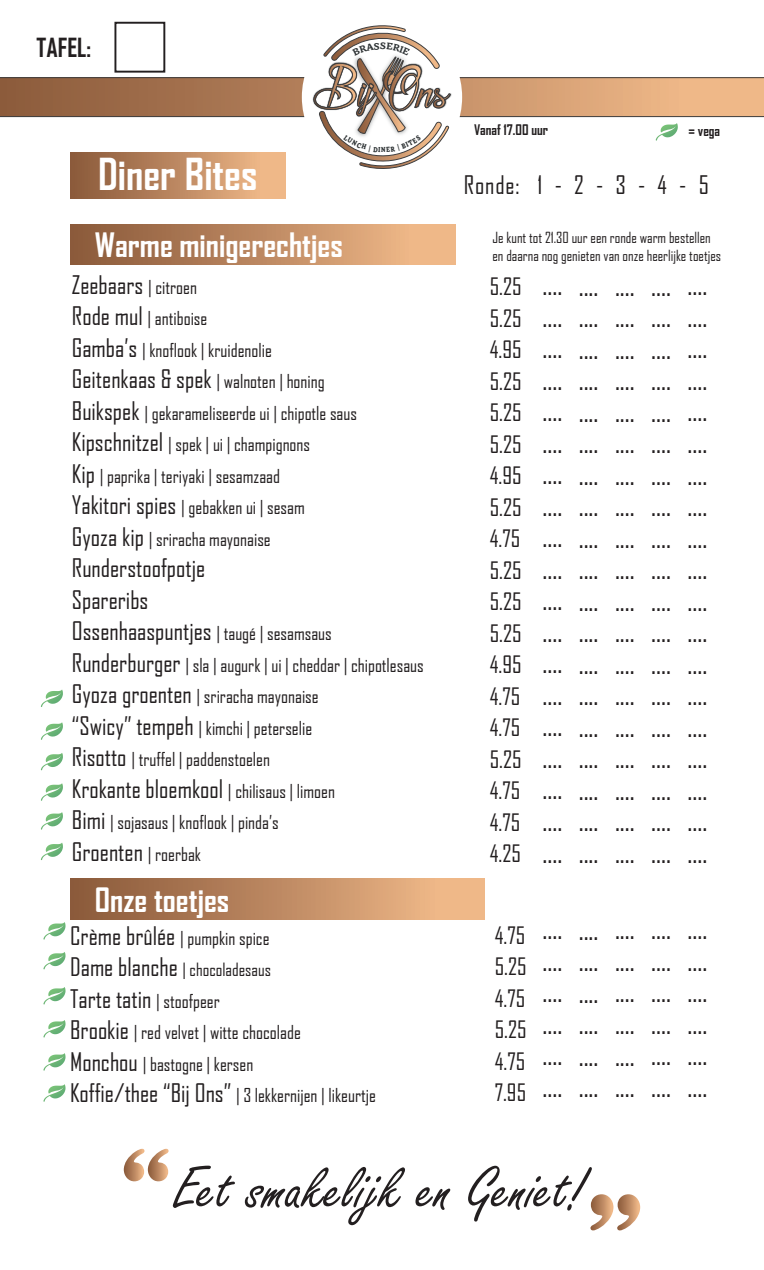
<style>
.page{position:relative;width:764px;height:1270px;background:#fff}
.page>*{position:absolute;margin:0;border:0;box-sizing:border-box;transform-origin:0 0}
.t1{font:63.88px "Freestyle Script";color:#231f20}
.t2{font:700 42.18px "Agency FB";color:#fff}
.t3{font:700 32.2px "Agency FB";color:#fff}
.t4{font:29.75px/31.5px "Agency FB";color:#231f20;text-align:justify}
.t5{font:700 25.2px "Agency FB";color:#231f20}
.t6{font:24.5px/31.5px "Agency FB";color:#231f20}
.t7{font:22.93px/31.5px "Agency FB";color:#231f20;text-align:justify}
.t8{font:18.38px/31.5px "Agency FB";color:#231f20}
.t9{font:17.5px "Agency FB";color:#231f20}
.t10{font:14.7px/17.7px "Agency FB";color:#231f20}
.t11{font:700 14px "Agency FB";color:#231f20}
.t12{font:800 7.17px "TT Phobos";color:#2e3335;scale:.8 1}
.s1{font-size:18.38px}
.s2{font-size:24.5px}
</style>
<div class="page">
<svg style="left:590px;top:1194px;width:50px;height:36px"></svg>
<svg style="left:124px;top:1149px;width:45px;height:32px"></svg>
<svg style="left:41px;top:722px;width:22px;height:18px"></svg>
<svg style="left:41px;top:690px;width:22px;height:17px"></svg>
<svg style="left:41px;top:783px;width:22px;height:18px"></svg>
<div style="left:70px;top:152px;width:215px;height:47px;background:linear-gradient(to right,#875738,#f6bf8e)"></div>
<div style="left:70px;top:224px;width:385px;height:41px;background:linear-gradient(to right,#875738,#f6bf8e)"></div>
<svg style="left:41px;top:753px;width:22px;height:17px"></svg>
<div style="left:70px;top:879px;width:415px;height:40px;background:linear-gradient(to right,#875738,#f7bf8e)"></div>
<svg style="left:43px;top:922px;width:23px;height:18px"></svg>
<svg style="left:43px;top:952px;width:23px;height:17px"></svg>
<svg style="left:43px;top:1020px;width:23px;height:17px"></svg>
<svg style="left:43px;top:987px;width:23px;height:17px"></svg>
<svg style="left:43px;top:1053px;width:23px;height:18px"></svg>
<svg style="left:43px;top:1084px;width:23px;height:18px"></svg>
<svg style="left:114px;top:22px;width:51px;height:3px"></svg>
<svg style="left:41px;top:843px;width:22px;height:17px"></svg>
<svg style="left:41px;top:812px;width:22px;height:18px"></svg>
<svg style="left:0;top:25px;width:764px;height:145px"></svg>
<h3 class="t5" style="left:37px;top:32px;width:56px">TAFEL:</h3>
<h2 class="t2" style="left:98px;top:148px;width:161px">Diner Bites</h2>
<p class="t12" style="left:381px;top:145px;width:7px">N</p>
<h3 class="t3" style="left:95px;top:225px;width:249px">Warme minigerechtjes</h3>
<h3 class="t6" style="left:72px;top:268px;width:127px">Zeebaars <span class="s1">| citroen</span></h3>
<p class="t8" style="left:72px;top:302px;width:287px"><span class="s2">Rode mul</span> | antiboise<br><span class="s2">Gamba’s</span> | knoflook | kruidenolie <span class="s2">Geitenkaas &amp; spek</span> | walnoten | honing <span class="s2">Buikspek</span> | gekarameliseerde ui | chipotle saus <span class="s2">Kipschnitzel</span> | spek | ui | champignons<br><span class="s2">Kip</span> | paprika | teriyaki | sesamzaad<br><span class="s2">Yakitori spies</span> | gebakken ui | sesam<br><span class="s2">Gyoza kip</span> | sriracha mayonaise</p>
<h3 class="t6" style="left:72px;top:552px;width:261px">Runderstoofpotje<br>Spareribs<br>Ossenhaaspuntjes <span class="s1">| taugé | sesamsaus</span></h3>
<p class="t8" style="left:72px;top:649px;width:353px"><span class="s2">Runderburger</span> | sla | augurk | ui | cheddar | chipotlesaus <span class="s2">Gyoza groenten</span> | sriracha mayonaise<br><span class="s2">“Swicy” tempeh</span> | kimchi | peterselie<br><span class="s2">Risotto</span> | truffel | paddenstoelen</p>
<h3 class="t6" style="left:72px;top:772px;width:265px">Krokante bloemkool <span class="s1">| chilisaus | limoen</span></h3>
<p class="t8" style="left:72px;top:806px;width:208px"><span class="s2">Bimi</span> | sojasaus | knoflook | pinda’s</p>
<h3 class="t6" style="left:72px;top:835px;width:131px">Groenten <span class="s1">| roerbak</span></h3>
<h3 class="t3" style="left:95px;top:880px;width:136px">Onze toetjes</h3>
<p class="t8" style="left:70px;top:922px;width:201px"><span class="s2">Crème brûlée</span> | pumpkin spice</p>
<p class="t9" style="left:70px;top:959px;width:202px"><span class="s2">Dame blanche</span> | chocoladesaus</p>
<h3 class="t6" style="left:70px;top:982px;width:151px">Tarte tatin <span class="s1">| stoofpeer</span></h3>
<p class="t8" style="left:70px;top:1016px;width:307px"><span class="s2">Brookie</span> | red velvet | witte chocolade<br><span class="s2">Monchou</span> | bastogne | kersen<br><span class="s2">Koffie/thee “Bij Ons”</span> | 3 lekkernijen | likeurtje</p>
<p class="t11" style="left:474px;top:121px;width:76px">Vanaf 17.00 uur</p>
<p class="t11" style="left:688px;top:122px;width:33px">= vega</p>
<h3 class="t6" style="left:464px;top:168px;width:247px">Ronde: 1 - 2 - 3 - 4 - 5</h3>
<p class="t10" style="left:492px;top:228px;width:230px">Je kunt tot 21.30 uur een ronde warm bestellen en daarna nog genieten van onze heerlijke toetjes</p>
<p class="t7" style="left:490px;top:270px;width:33px">5.25<br>5.25<br>4.95<br>5.25<br>5.25<br>5.25<br>4.95<br>5.25<br>4.75<br>5.25<br>5.25<br>5.25<br>4.95<br>4.75<br>4.75<br>5.25<br>4.75<br>4.75<br>4.25</p>
<h3 class="t4" style="left:542px;top:268px;width:21px">.... .... .... .... .... .... .... .... .... .... .... .... .... .... .... .... .... .... ....</h3>
<h3 class="t4" style="left:687px;top:268px;width:21px">.... .... .... .... .... .... .... .... .... .... .... .... .... .... .... .... .... .... ....</h3>
<h3 class="t4" style="left:651px;top:268px;width:21px">.... .... .... .... .... .... .... .... .... .... .... .... .... .... .... .... .... .... ....</h3>
<h3 class="t4" style="left:615px;top:268px;width:21px">.... .... .... .... .... .... .... .... .... .... .... .... .... .... .... .... .... .... ....</h3>
<h3 class="t4" style="left:579px;top:268px;width:21px">.... .... .... .... .... .... .... .... .... .... .... .... .... .... .... .... .... .... ....</h3>
<p class="t7" style="left:495px;top:919px;width:33px">4.75<br>5.25<br>4.75<br>5.25<br>4.75<br>7.95</p>
<h3 class="t4" style="left:542px;top:912px;width:21px">.... .... .... .... .... ....</h3>
<h3 class="t4" style="left:687px;top:912px;width:21px">.... .... .... .... .... ....</h3>
<h3 class="t4" style="left:651px;top:912px;width:21px">.... .... .... .... .... ....</h3>
<h3 class="t4" style="left:615px;top:912px;width:21px">.... .... .... .... .... ....</h3>
<h3 class="t4" style="left:579px;top:912px;width:21px">.... .... .... .... .... ....</h3>
<h1 class="t1" style="left:173px;top:1154px;width:413px">Eet smakelijk en Geniet!</h1>
</div>
